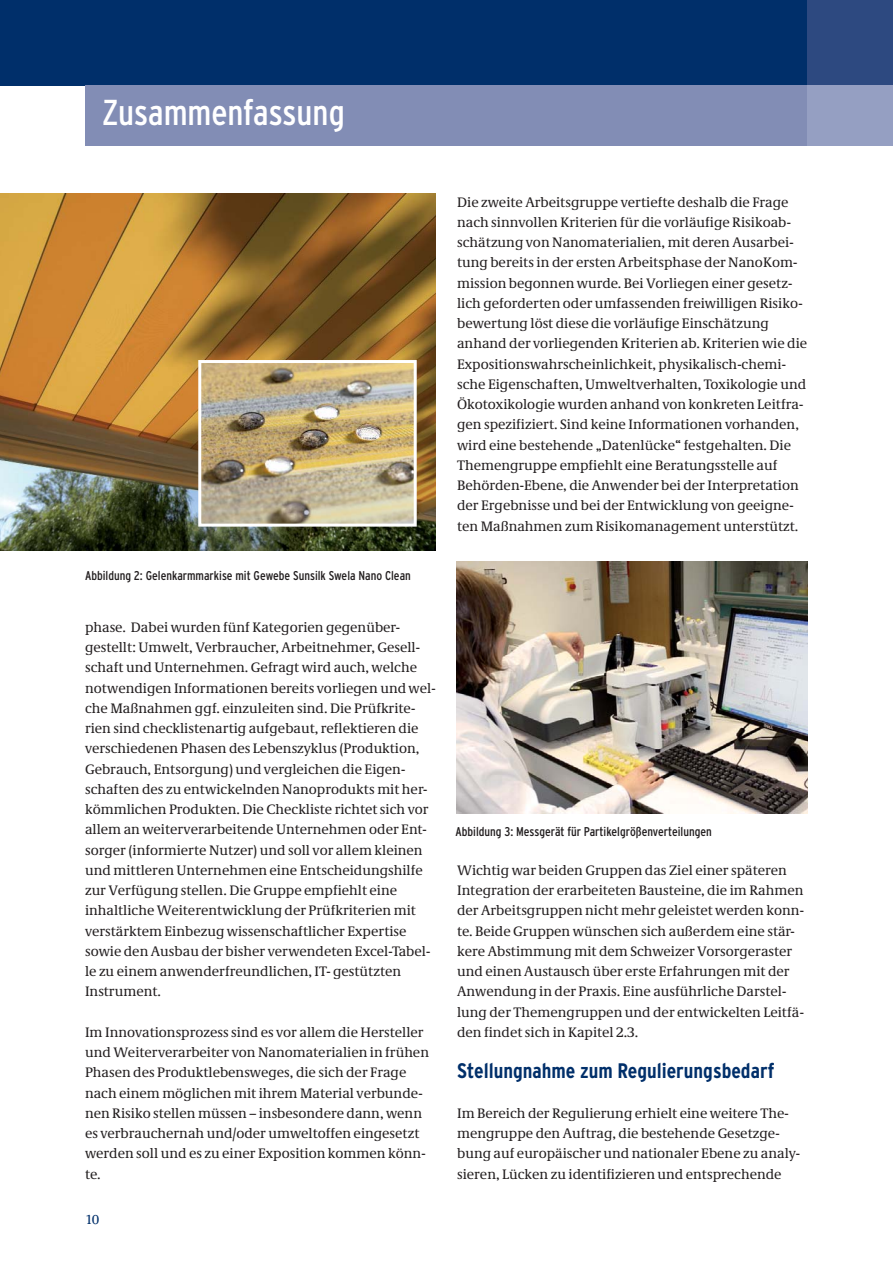
<style>
.page{position:relative;width:893px;height:1263px;background:#fff}
.page>*{position:absolute;margin:0;border:0;box-sizing:border-box;transform-origin:0 0}
.t1{font:condensed 36px "Interstate";color:#fff}
.t2{font:700 condensed 21px "Interstate";color:#002f6a}
.t3{font:14.25px/20.2px "Neue Demos";color:#231f20}
.t4{font:500 13.5px "Demos EF";color:#002f6a}
.t5{font:condensed 12.75px "Interstate";color:#231f20}
</style>
<div class="page">
<div style="left:0;top:0;width:893px;height:85px;background:#002f6a"></div>
<div style="left:85px;top:85px;width:808px;height:61px;background:#828db5"></div>
<div style="left:808px;top:0;width:85px;height:85px;background:#2d4980"></div>
<div style="left:808px;top:85px;width:85px;height:61px;background:#959fc2"></div>
<img style="left:0;top:193px;width:435px;height:357px">
<img style="left:202px;top:364px;width:211px;height:159px">
<div style="left:198px;top:360px;width:219px;height:167px;border:3px solid #fff"></div>
<img style="left:457px;top:561px;width:351px;height:252px">
<p class="t1" style="left:102px;top:99px;width:244px">Zusammenfassung</p>
<p class="t5" style="left:85px;top:571px;width:327px">Abbildung 2: Gelenkarmmarkise mit Gewebe Sunsilk Swela Nano Clean</p>
<p class="t3" style="left:85px;top:618px;width:352px">phase. Dabei wurden fünf Kategorien gegenüber&shy;gestellt: Umwelt, Verbraucher, Arbeitnehmer, Gesell&shy;schaft und Unternehmen. Gefragt wird auch, welche notwendigen Informationen bereits vorliegen und wel&shy;che Maßnahmen ggf. einzuleiten sind. Die Prüfkrite&shy;rien sind checklistenartig aufgebaut, reflektieren die verschiedenen Phasen des Lebenszyklus (Produktion, Gebrauch, Entsorgung) und vergleichen die Eigen&shy;schaften des zu entwickelnden Nanoprodukts mit her&shy;kömmlichen Produkten. Die Checkliste richtet sich vor allem an weiterverarbeitende Unternehmen oder Ent&shy;sorger (informierte Nutzer) und soll vor allem kleinen und mittleren Unternehmen eine Entscheidungshilfe zur Verfügung stellen. Die Gruppe empfiehlt eine inhaltliche Weiterentwicklung der Prüfkriterien mit verstärktem Einbezug wissenschaftlicher Expertise sowie den Ausbau der bisher verwendeten Excel-Tabel&shy;le zu einem anwenderfreundlichen, IT- gestützten Instrument.</p>
<p class="t3" style="left:85px;top:1023px;width:346px">Im Innovationsprozess sind es vor allem die Hersteller und Weiterverarbeiter von Nanomaterialien in frühen Phasen des Produktlebensweges, die sich der Frage nach einem möglichen mit ihrem Material verbunde&shy;nen Risiko stellen müssen – insbesondere dann, wenn es verbrauchernah und/oder umweltoffen eingesetzt werden soll und es zu einer Exposition kommen könn&shy;te.</p>
<p class="t4" style="left:85px;top:1215px;width:16px">10</p>
<p class="t3" style="left:457px;top:193px;width:352px">Die zweite Arbeitsgruppe vertiefte deshalb die Frage nach sinnvollen Kriterien für die vorläufige Risikoab&shy;schätzung von Nanomaterialien, mit deren Ausarbei&shy;tung bereits in der ersten Arbeitsphase der NanoKom&shy;mission begonnen wurde. Bei Vorliegen einer gesetz&shy;lich geforderten oder umfassenden freiwilligen Risiko&shy;bewertung löst diese die vorläufige Einschätzung anhand der vorliegenden Kriterien ab. Kriterien wie die Expositionswahrscheinlichkeit, physikalisch-chemi&shy;sche Eigenschaften, Umweltverhalten, Toxikologie und Ökotoxikologie wurden anhand von konkreten Leitfra&shy;gen spezifiziert. Sind keine Informationen vorhanden, wird eine bestehende „Datenlücke“ festgehalten. Die Themengruppe empfiehlt eine Beratungsstelle auf Behörden-Ebene, die Anwender bei der Interpretation der Ergebnisse und bei der Entwicklung von geeigne&shy;ten Maßnahmen zum Risikomanagement unterstützt.</p>
<p class="t5" style="left:456px;top:827px;width:258px">Abbildung 3: Messgerät für Partikelgrößenverteilungen</p>
<p class="t3" style="left:457px;top:861px;width:348px">Wichtig war beiden Gruppen das Ziel einer späteren Integration der erarbeiteten Bausteine, die im Rahmen der Arbeitsgruppen nicht mehr geleistet werden konn&shy;te. Beide Gruppen wünschen sich außerdem eine stär&shy;kere Abstimmung mit dem Schweizer Vorsorgeraster und einen Austausch über erste Erfahrungen mit der Anwendung in der Praxis. Eine ausführliche Darstel&shy;lung der Themengruppen und der entwickelten Leitfä&shy;den findet sich in Kapitel 2.3.</p>
<p class="t2" style="left:457px;top:1063px;width:319px">Stellungnahme zum Regulierungsbedarf</p>
<p class="t3" style="left:457px;top:1104px;width:345px">Im Bereich der Regulierung erhielt eine weitere The&shy;mengruppe den Auftrag, die bestehende Gesetzge&shy;bung auf europäischer und nationaler Ebene zu analy&shy;sieren, Lücken zu identifizieren und entsprechende</p>
</div>
